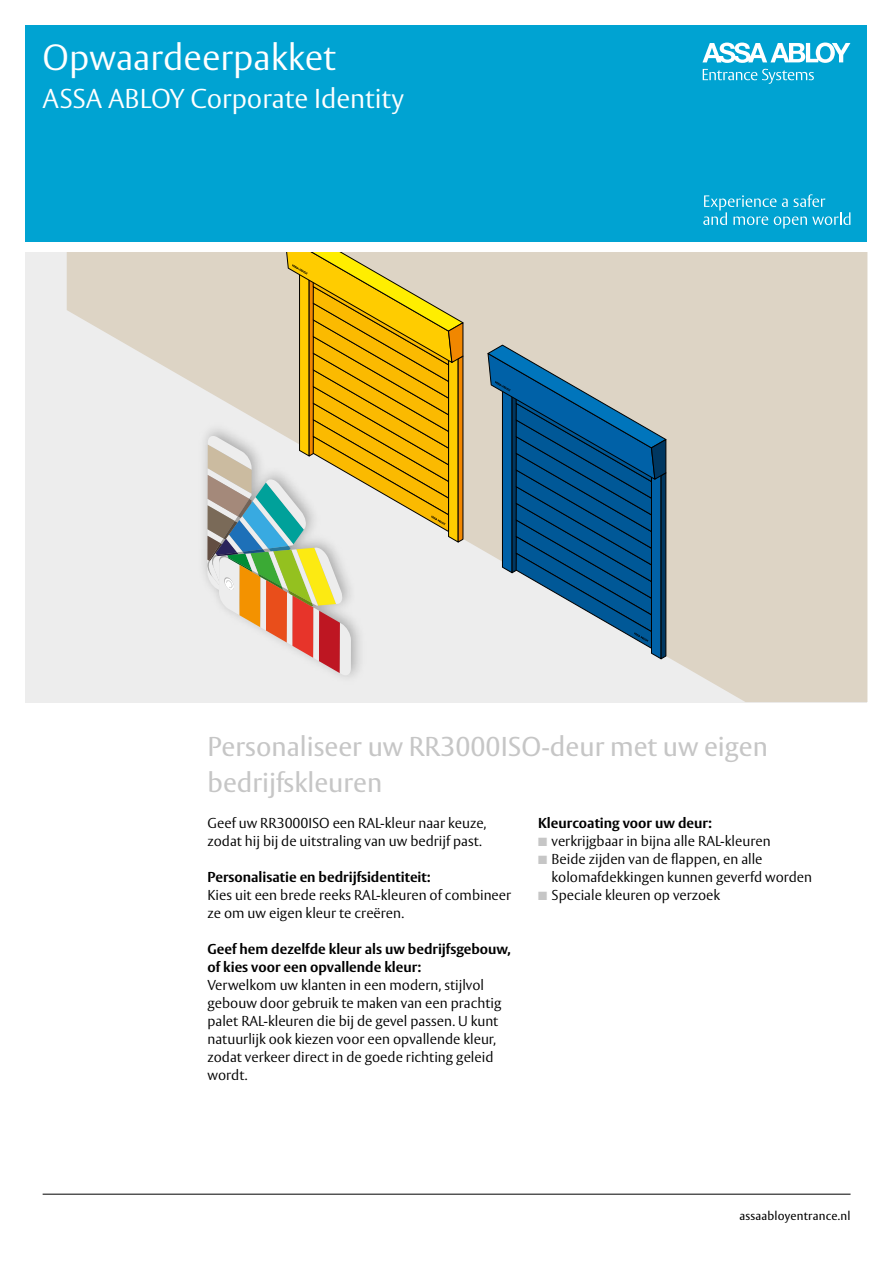
<style>
.page{position:relative;width:893px;height:1263px;background:#fff}
.page>*{position:absolute;margin:0;border:0;box-sizing:border-box;transform-origin:0 0}
.t1{font:300 36px "ASSA Vesta";color:#fff}
.t2{font:27px/36px "ASSA Vesta";color:#c6c6c6}
.t3{font:300 27px "ASSA Vesta";color:#fff}
.t4{font:300 14.25px/18px "ASSA Vesta";color:#000}
.t5{font:700 14.25px/18px "ASSA Vesta";color:#000}
.t6{font:12px "ASSA Vesta";letter-spacing:.015em;color:#000}
.s1{color:#c6c6c6}
</style>
<div class="page">
<div style="left:26px;top:26px;width:841px;height:216px;background:#00a3d2"></div>
<svg style="left:702px;top:43px;width:148px;height:20px"></svg>
<svg style="left:703px;top:69px;width:111px;height:15px"></svg>
<svg style="left:703px;top:194px;width:147px;height:34px"></svg>
<hr style="left:43px;top:1194px;width:808px;height:1px;background:#000">
<div style="left:26px;top:252px;width:841px;height:450px;background:#ededed"></div>
<svg style="left:67px;top:252px;width:800px;height:450px;fill:#ddd4c5"></svg>
<svg style="left:486px;top:344px;width:181px;height:316px"></svg>
<img style="left:193px;top:416px;width:178px;height:274px">
<svg style="left:207px;top:252px;width:257px;height:425px"></svg>
<h1 class="t1" style="left:43px;top:36px;width:295px">Opwaardeerpakket</h1>
<h2 class="t3" style="left:43px;top:82px;width:363px">ASSA ABLOY Corporate Identity</h2>
<h2 class="t2" style="left:207px;top:730px;width:562px">Personaliseer uw RR3000ISO-deur met uw eigen bedrijfskleuren</h2>
<p class="t4" style="left:207px;top:815px;width:280px">Geef uw RR3000ISO een RAL-kleur naar keuze, zodat hij bij de uitstraling van uw bedrijf past.</p>
<p class="t5" style="left:207px;top:869px;width:225px">Personalisatie en bedrijfsidentiteit:</p>
<p class="t4" style="left:207px;top:887px;width:305px">Kies uit een brede reeks RAL-kleuren of combineer ze om uw eigen kleur te creëren.</p>
<p class="t5" style="left:207px;top:941px;width:305px">Geef hem dezelfde kleur als uw bedrijfsgebouw, of kies voor een opvallende kleur:</p>
<p class="t4" style="left:207px;top:977px;width:295px">Verwelkom uw klanten in een modern, stijlvol gebouw door gebruik te maken van een prachtig palet RAL-kleuren die bij de gevel passen. U kunt natuurlijk ook kiezen voor een opvallende kleur, zodat verkeer direct in de goede richting geleid wordt.</p>
<p class="t5" style="left:538px;top:815px;width:175px">Kleurcoating voor uw deur:</p>
<p class="t4" style="left:538px;top:833px;width:234px"><span class="s1">■</span> verkrijgbaar in bijna alle RAL-kleuren</p>
<p class="t4" style="left:551px;top:851px;width:262px;text-indent:-13px"><span class="s1">■</span> Beide zijden van de flappen, en alle kolomafdekkingen kunnen geverfd worden</p>
<p class="t4" style="left:538px;top:887px;width:184px"><span class="s1">■</span> Speciale kleuren op verzoek</p>
<p class="t6" style="left:739px;top:1209px;width:113px">assaabloyentrance.nl</p>
</div>
